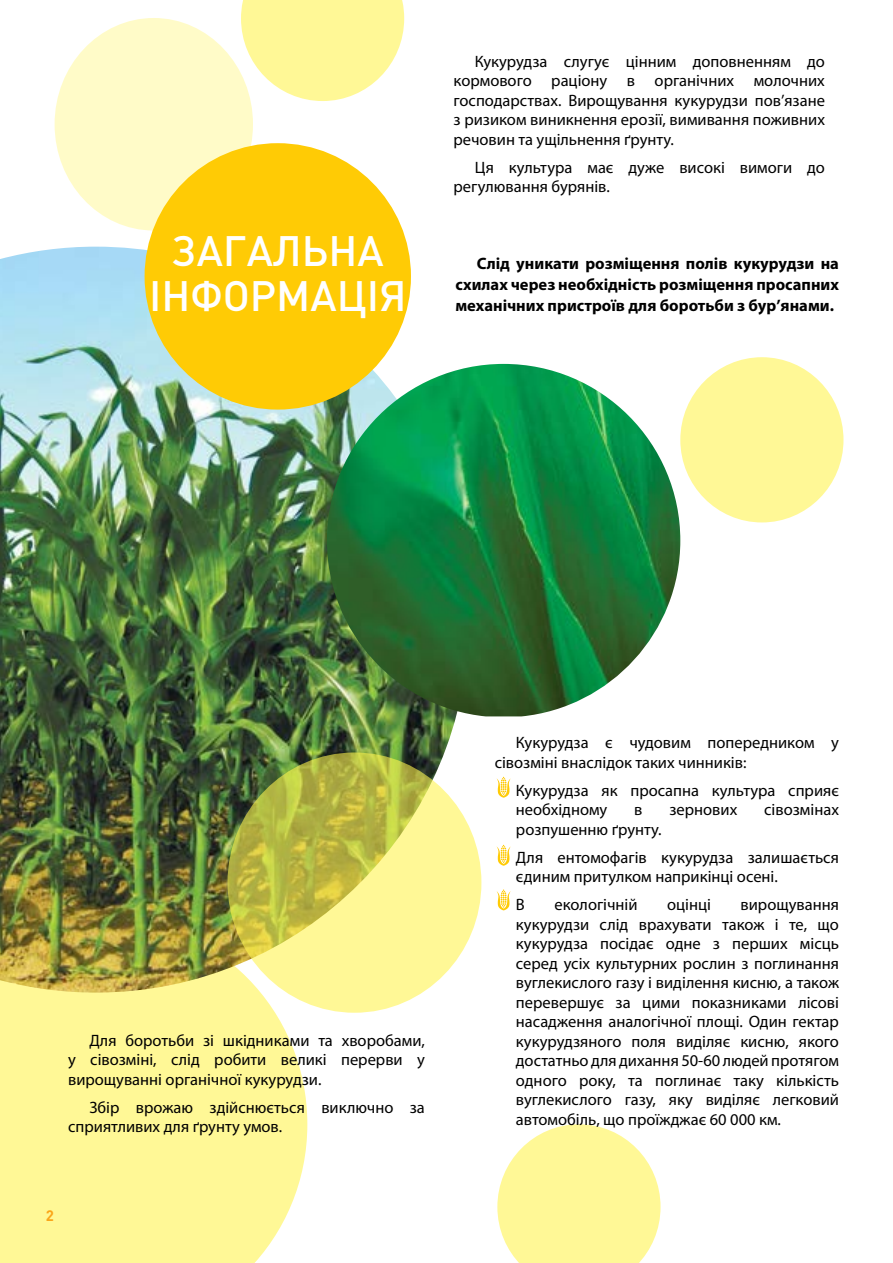
<style>
.page{position:relative;width:893px;height:1263px;background:#fff}
.page>*{position:absolute;margin:0;border:0;box-sizing:border-box;transform-origin:0 0}
.t1{font:42px/45px "Plumb Medium C";color:#fff;text-align:center}
.t2{font:16.5px/19.5px "Myriad Pro";color:#000}
.t3{font:700 16.5px/21px "Myriad Pro";color:#000;text-align:justify}
.t4{font:15px "Plumb Bold C";color:#faa61a}
</style>
<div class="page">
<div style="left:0;top:992px;width:307px;height:271px;background:#fff896"></div>
<svg style="left:497px;top:1124px;width:164px;height:139px"></svg>
<div style="left:680px;top:357px;width:163px;height:165px;background:#fff896;border-radius:50%"></div>
<div style="left:55px;top:18px;width:198px;height:213px;background:#fffbc8;border-radius:50%"></div>
<img style="left:0;top:247px;width:469px;height:745px">
<div style="left:145px;top:143px;width:266px;height:267px;background:#ffcb05;border-radius:50%"></div>
<svg style="left:227px;top:752px;width:254px;height:261px;fill:#fff896"></svg>
<svg style="left:0;top:902px;width:1px;height:99px"></svg>
<svg style="left:241px;top:0;width:163px;height:101px"></svg>
<svg style="left:497px;top:777px;width:14px;height:21px"></svg>
<svg style="left:497px;top:845px;width:14px;height:21px"></svg>
<svg style="left:497px;top:889px;width:14px;height:21px"></svg>
<img style="left:327px;top:364px;width:353px;height:352px">
<h1 class="t1" style="left:149px;top:229px;width:259px">ЗАГАЛЬНА<br>ІНФОРМАЦІЯ</h1>
<p class="t2" style="left:454px;top:51px;width:373px;text-align:justify;text-indent:21px">Кукурудза слугує цінним доповненням до кормового раціону в органічних молочних господарствах. Вирощування кукурудзи пов’язане з ризиком виникнення ерозії, вимивання поживних речовин та ущільнення ґрунту.</p>
<p class="t2" style="left:454px;top:157px;width:373px;text-indent:21px">Ця культура має дуже високі вимоги до регулювання бурянів.</p>
<p class="t3" style="left:455px;top:252px;width:385px;text-indent:21px">Слід уникати розміщення полів кукурудзи на схилах через необхідність розміщення просапних механічних пристроїв для боротьби з бур’янами.</p>
<p class="t2" style="left:68px;top:1030px;width:358px;text-align:justify;text-indent:21px">Для боротьби зі шкідниками та хворобами, у сівозміні, слід робити великі перерви у вирощуванні органічної кукурудзи.</p>
<p class="t2" style="left:68px;top:1097px;width:358px;text-indent:21px">Збір врожаю здійснюється виключно за сприятливих для ґрунту умов.</p>
<p class="t4" style="left:46px;top:1207px;width:10px">2</p>
<p class="t2" style="left:495px;top:732px;width:346px;text-indent:21px">Кукурудза є чудовим попередником у сівозміні внаслідок таких чинників:</p>
<p class="t2" style="left:516px;top:780px;width:324px">Кукурудза як просапна культура сприяє необхідному</p>
<p class="t2" style="left:634px;top:799px;width:10px">в</p>
<p class="t2" style="left:669px;top:799px;width:69px">зернових</p>
<p class="t2" style="left:764px;top:799px;width:76px">сівозмінах</p>
<p class="t2" style="left:516px;top:815px;width:325px;line-height:28px">розпушенню ґрунту.<br>Для ентомофагів кукурудза залишається</p>
<p class="t2" style="left:516px;top:862px;width:263px;line-height:28px">єдиним притулком наприкінці осені.<br>В</p>
<p class="t2" style="left:554px;top:894px;width:85px">екологічній</p>
<p class="t2" style="left:667px;top:894px;width:45px">оцінці</p>
<p class="t2" style="left:516px;top:894px;width:325px;text-align:justify;text-indent:225px">вирощування кукурудзи слід врахувати також і те, що кукурудза посідає одне з перших місць серед усіх культурних рослин з поглинання вуглекислого газу і виділення кисню, а також перевершує за цими показниками лісові насадження аналогічної площі. Один гектар кукурудзяного поля виділяє кисню, якого достатньо для дихання 50-60 людей протягом одного року, та поглинає таку кількість вуглекислого газу, яку виділяє легковий автомобіль, що проїжджає 60 000 км.</p>
</div>
